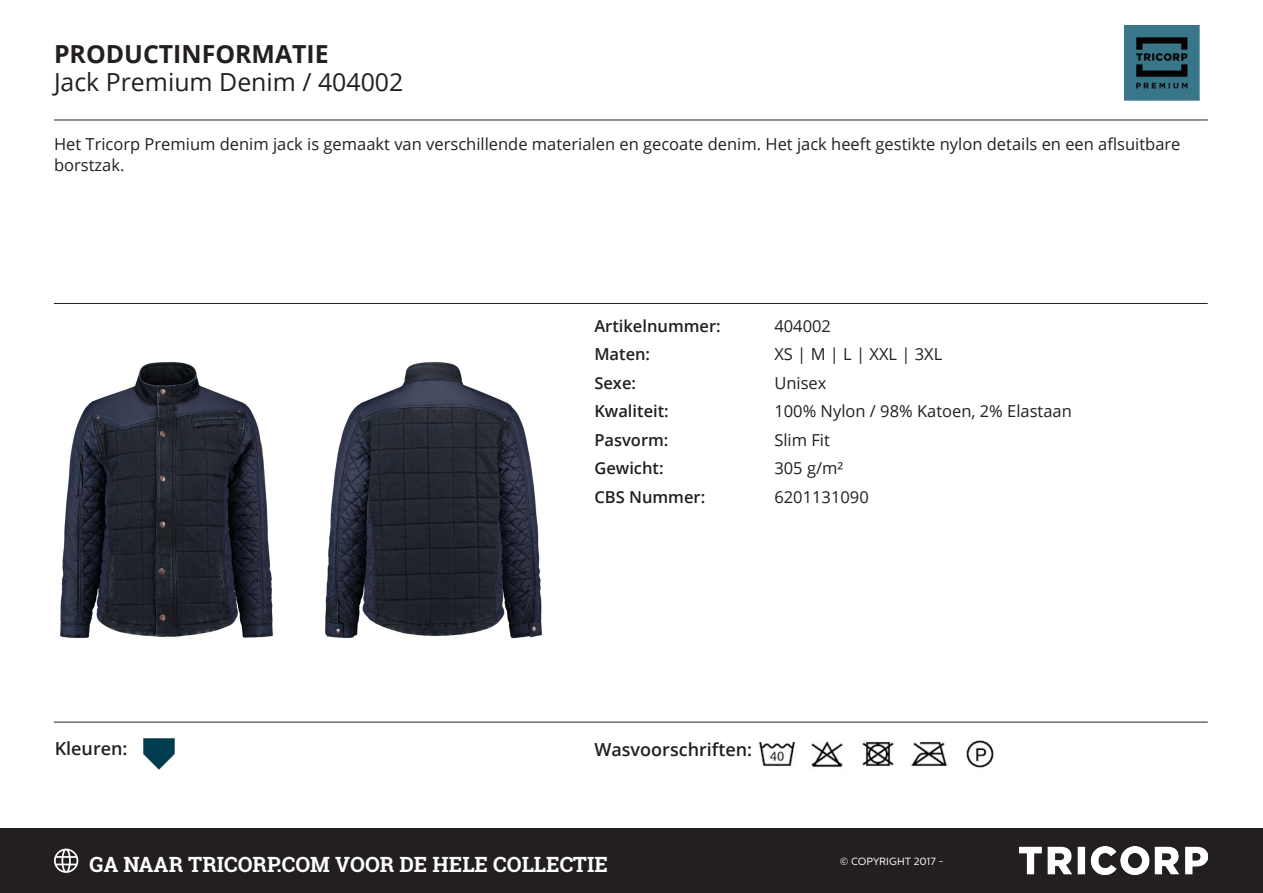
<style>
.page{position:relative;width:1263px;height:893px;background:#fff}
.page>*{position:absolute;margin:0;border:0;box-sizing:border-box;transform-origin:0 0}
.t1{font:24.9px "Open Sans";color:#231f20}
.t2{font:700 24.9px "Open Sans";color:#231f20}
.t3{font:700 21px "Roboto Slab";color:#fff}
.t4{font:600 18px "Open Sans";color:#231f20}
.Kenmerken{font:16.5px/21px "Open Sans";color:#231f20}
.Kenmerk{font:16.5px "Open Sans";color:#231f20}
.Kenmerk-2{font:600 16.5px "Open Sans";color:#231f20}
.t5{font:10.5px "Centrale Sans";color:#fff}
</style>
<div class="page">
<img style="left:1124px;top:26px;width:75px;height:74px">
<img style="left:60px;top:362px;width:213px;height:277px">
<img style="left:325px;top:362px;width:217px;height:277px">
<img style="left:862px;top:741px;width:32px;height:25px">
<img style="left:758px;top:741px;width:38px;height:25px">
<img style="left:811px;top:741px;width:32px;height:27px">
<img style="left:966px;top:740px;width:28px;height:28px">
<img style="left:911px;top:741px;width:37px;height:25px">
<img style="left:143px;top:738px;width:31px;height:31px">
<hr style="left:54px;top:120px;width:1154px;height:1px;background:#231f20">
<hr style="left:54px;top:303px;width:1154px;height:1px;background:#231f20">
<hr style="left:54px;top:722px;width:1154px;height:1px;background:#231f20">
<div style="left:0;top:828px;width:1263px;height:65px;background:#231f20"></div>
<svg style="left:54px;top:849px;width:24px;height:24px"></svg>
<img style="left:1020px;top:847px;width:188px;height:28px">
<p class="t2" style="left:54px;top:36px;width:276px">PRODUCTINFORMATIE</p>
<p class="t1" style="left:54px;top:65px;width:351px">Jack Premium Denim / 404002</p>
<p class="Kenmerken" style="left:54px;top:133px;width:1128px">Het Tricorp Premium denim jack is gemaakt van verschillende materialen en gecoate denim. Het jack heeft gestikte nylon details en een aflsuitbare borstzak.</p>
<p class="t4" style="left:55px;top:736px;width:74px">Kleuren:</p>
<p class="Kenmerk-2" style="left:594px;top:314px;width:128px">Artikelnummer:</p>
<p class="Kenmerk" style="left:774px;top:314px;width:58px">404002</p>
<p class="Kenmerk-2" style="left:594px;top:343px;width:57px">Maten:</p>
<p class="Kenmerk" style="left:774px;top:343px;width:169px">XS | M | L | XXL | 3XL</p>
<p class="Kenmerk-2" style="left:594px;top:371px;width:43px">Sexe:</p>
<p class="Kenmerk" style="left:774px;top:371px;width:54px">Unisex</p>
<p class="Kenmerk-2" style="left:594px;top:400px;width:76px">Kwaliteit:</p>
<p class="Kenmerk" style="left:774px;top:400px;width:299px">100% Nylon / 98% Katoen, 2% Elastaan</p>
<p class="Kenmerk-2" style="left:594px;top:428px;width:76px">Pasvorm:</p>
<p class="Kenmerk" style="left:774px;top:428px;width:57px">Slim Fit</p>
<p class="Kenmerk-2" style="left:594px;top:457px;width:71px">Gewicht:</p>
<p class="Kenmerk" style="left:774px;top:457px;width:70px">305 g/m²</p>
<p class="Kenmerk-2" style="left:594px;top:485px;width:112px">CBS Nummer:</p>
<p class="Kenmerk" style="left:774px;top:485px;width:96px">6201131090</p>
<p class="t4" style="left:594px;top:737px;width:159px">Wasvoorschriften:</p>
<p class="t3" style="left:90px;top:850px;width:520px">GA NAAR TRICORP.COM VOOR DE HELE COLLECTIE</p>
<p class="t5" style="left:840px;top:855px;width:106px">© COPYRIGHT 2017 -</p>
</div>
